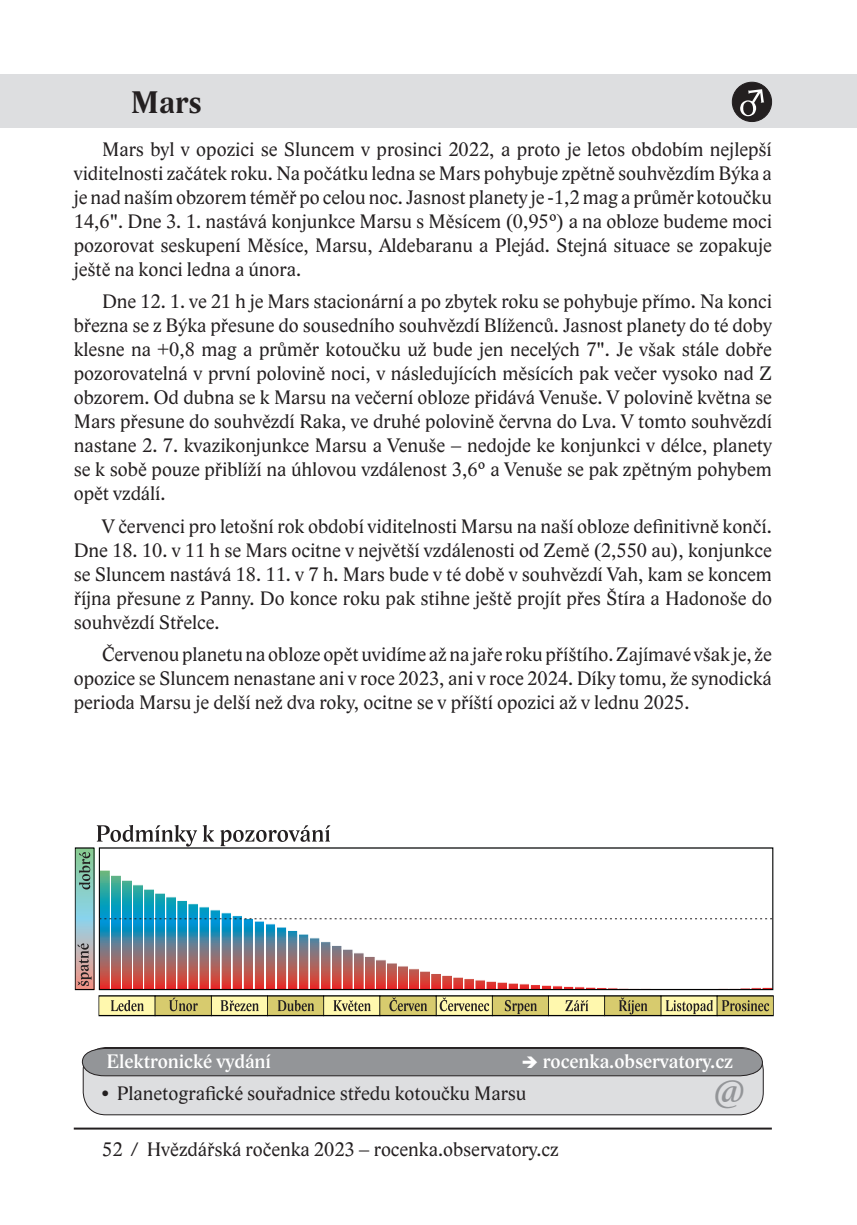
<style>
.page{position:relative;width:857px;height:1225px;background:#fff}
.page>*{position:absolute;margin:0;border:0;box-sizing:border-box;transform-origin:0 0}
.t1{font:700 32px "Lido STF";color:#231f20}
.t2{font:32px "Lido STF Medium";color:#939598}
.t3{font:20px/24px "Lido STF";color:#231f20;text-align:justify}
.t4{font:20px "Lido STF Medium";color:#fff}
</style>
<div class="page">
<hr style="left:74px;top:1127px;width:697px;height:2px;background:#231f20">
<div style="left:99px;top:995px;width:56px;height:20px;background:#fff8ae;border:1px solid #010202"></div>
<div style="left:211px;top:995px;width:56px;height:20px;background:#fff8ae;border:1px solid #010202"></div>
<div style="left:323px;top:995px;width:57px;height:20px;background:#fff8ae;border:1px solid #010202"></div>
<div style="left:436px;top:995px;width:56px;height:20px;background:#fff8ae;border:1px solid #010202"></div>
<div style="left:548px;top:995px;width:56px;height:20px;background:#fff8ae;border:1px solid #010202"></div>
<div style="left:660px;top:995px;width:56px;height:20px;background:#fff8ae;border:1px solid #010202"></div>
<div style="left:155px;top:995px;width:56px;height:20px;background:#d7cb6e;border:1px solid #010202"></div>
<div style="left:267px;top:995px;width:56px;height:20px;background:#d7cb6e;border:1px solid #010202"></div>
<div style="left:379px;top:995px;width:57px;height:20px;background:#d7cb6e;border:1px solid #010202"></div>
<div style="left:492px;top:995px;width:56px;height:20px;background:#d7cb6e;border:1px solid #010202"></div>
<div style="left:604px;top:995px;width:56px;height:20px;background:#d7cb6e;border:1px solid #010202"></div>
<div style="left:716px;top:995px;width:57px;height:20px;background:#d7cb6e;border:1px solid #010202"></div>
<svg style="left:111px;top:1000px;width:33px;height:11px"></svg>
<svg style="left:169px;top:997px;width:29px;height:14px"></svg>
<svg style="left:221px;top:1000px;width:37px;height:11px"></svg>
<svg style="left:278px;top:1000px;width:36px;height:11px"></svg>
<svg style="left:333px;top:1000px;width:37px;height:11px"></svg>
<svg style="left:389px;top:997px;width:38px;height:14px"></svg>
<svg style="left:439px;top:997px;width:50px;height:14px"></svg>
<svg style="left:504px;top:1000px;width:32px;height:14px"></svg>
<svg style="left:565px;top:1000px;width:23px;height:11px"></svg>
<svg style="left:618px;top:997px;width:29px;height:17px"></svg>
<svg style="left:665px;top:1000px;width:47px;height:14px"></svg>
<svg style="left:722px;top:1000px;width:46px;height:11px"></svg>
<svg style="left:97px;top:825px;width:100px;height:21px"></svg>
<svg style="left:203px;top:825px;width:11px;height:16px"></svg>
<svg style="left:220px;top:825px;width:110px;height:21px"></svg>
<svg style="left:101px;top:870px;width:670px;height:118px;background:#8d828c"></svg>
<div style="left:761px;top:847px;width:11px;height:140px;background:#fff"></div>
<div style="left:750px;top:847px;width:11px;height:141px;background:#fff"></div>
<div style="left:739px;top:847px;width:11px;height:141px;background:#fff"></div>
<div style="left:728px;top:847px;width:11px;height:141px;background:#fff"></div>
<div style="left:717px;top:847px;width:11px;height:142px;background:#fff"></div>
<div style="left:706px;top:847px;width:11px;height:142px;background:#fff"></div>
<div style="left:695px;top:847px;width:11px;height:142px;background:#fff"></div>
<div style="left:684px;top:847px;width:11px;height:142px;background:#fff"></div>
<div style="left:673px;top:847px;width:11px;height:142px;background:#fff"></div>
<div style="left:661px;top:847px;width:12px;height:142px;background:#fff"></div>
<div style="left:650px;top:847px;width:12px;height:142px;background:#fff"></div>
<div style="left:639px;top:847px;width:12px;height:142px;background:#fff"></div>
<div style="left:628px;top:847px;width:12px;height:141px;background:#fff"></div>
<div style="left:617px;top:847px;width:12px;height:141px;background:#fff"></div>
<div style="left:606px;top:847px;width:12px;height:141px;background:#fff"></div>
<div style="left:595px;top:847px;width:12px;height:140px;background:#fff"></div>
<div style="left:584px;top:847px;width:12px;height:140px;background:#fff"></div>
<div style="left:573px;top:847px;width:12px;height:140px;background:#fff"></div>
<div style="left:562px;top:847px;width:12px;height:139px;background:#fff"></div>
<div style="left:551px;top:847px;width:12px;height:139px;background:#fff"></div>
<div style="left:540px;top:847px;width:12px;height:138px;background:#fff"></div>
<div style="left:529px;top:847px;width:12px;height:137px;background:#fff"></div>
<div style="left:518px;top:847px;width:12px;height:137px;background:#fff"></div>
<div style="left:507px;top:847px;width:12px;height:136px;background:#fff"></div>
<div style="left:496px;top:847px;width:12px;height:135px;background:#fff"></div>
<div style="left:485px;top:847px;width:11px;height:134px;background:#fff"></div>
<div style="left:474px;top:847px;width:11px;height:133px;background:#fff"></div>
<div style="left:463px;top:847px;width:11px;height:131px;background:#fff"></div>
<div style="left:452px;top:847px;width:11px;height:130px;background:#fff"></div>
<div style="left:441px;top:847px;width:11px;height:128px;background:#fff"></div>
<div style="left:430px;top:847px;width:11px;height:126px;background:#fff"></div>
<div style="left:419px;top:847px;width:11px;height:124px;background:#fff"></div>
<div style="left:408px;top:847px;width:11px;height:122px;background:#fff"></div>
<div style="left:397px;top:847px;width:11px;height:119px;background:#fff"></div>
<div style="left:386px;top:847px;width:11px;height:116px;background:#fff"></div>
<div style="left:375px;top:847px;width:11px;height:113px;background:#fff"></div>
<div style="left:364px;top:847px;width:11px;height:109px;background:#fff"></div>
<div style="left:353px;top:847px;width:11px;height:106px;background:#fff"></div>
<div style="left:342px;top:847px;width:11px;height:102px;background:#fff"></div>
<div style="left:331px;top:847px;width:11px;height:98px;background:#fff"></div>
<div style="left:320px;top:847px;width:11px;height:95px;background:#fff"></div>
<div style="left:309px;top:847px;width:11px;height:91px;background:#fff"></div>
<div style="left:298px;top:847px;width:11px;height:87px;background:#fff"></div>
<div style="left:287px;top:847px;width:11px;height:83px;background:#fff"></div>
<div style="left:276px;top:847px;width:11px;height:80px;background:#fff"></div>
<div style="left:264px;top:847px;width:12px;height:77px;background:#fff"></div>
<div style="left:253px;top:847px;width:12px;height:74px;background:#fff"></div>
<div style="left:242px;top:847px;width:12px;height:71px;background:#fff"></div>
<div style="left:231px;top:847px;width:12px;height:69px;background:#fff"></div>
<div style="left:220px;top:847px;width:12px;height:66px;background:#fff"></div>
<div style="left:209px;top:847px;width:12px;height:63px;background:#fff"></div>
<div style="left:198px;top:847px;width:12px;height:60px;background:#fff"></div>
<div style="left:187px;top:847px;width:12px;height:57px;background:#fff"></div>
<div style="left:176px;top:847px;width:12px;height:53px;background:#fff"></div>
<div style="left:165px;top:847px;width:12px;height:50px;background:#fff"></div>
<div style="left:154px;top:847px;width:12px;height:46px;background:#fff"></div>
<div style="left:143px;top:847px;width:12px;height:42px;background:#fff"></div>
<div style="left:132px;top:847px;width:12px;height:38px;background:#fff"></div>
<div style="left:121px;top:847px;width:12px;height:33px;background:#fff"></div>
<div style="left:110px;top:847px;width:12px;height:28px;background:#fff"></div>
<div style="left:99px;top:847px;width:674px;height:143px;border:1px solid #010202"></div>
<svg style="left:99px;top:918px;width:672px;height:1px"></svg>
<svg style="left:77px;top:850px;width:15px;height:137px"></svg>
<svg style="left:78px;top:943px;width:14px;height:43px"></svg>
<svg style="left:79px;top:852px;width:11px;height:37px"></svg>
<div style="left:0;top:74px;width:856px;height:54px;background:#dddee0"></div>
<div style="left:732px;top:82px;width:39px;height:40px;background:#231f20;border-radius:50%"></div>
<div style="left:731px;top:82px;width:40px;height:40px;border:1px solid #231f20;border-radius:50%"></div>
<svg style="left:740px;top:89px;width:23px;height:27px"></svg>
<div style="left:83px;top:1047px;width:679px;height:67px;background:#dddee0;border-radius:23px"></div>
<div style="left:83px;top:1047px;width:680px;height:68px;border:1px solid #231f20;border-radius:23px"></div>
<svg style="left:81px;top:1047px;width:682px;height:29px;background:#8a8b8e"></svg>
<h1 class="t1" style="left:130px;top:83px;width:73px">Mars</h1>
<p class="t3" style="left:74px;top:137px;width:699px;text-indent:28px">Mars byl v opozici se Sluncem v prosinci 2022, a proto je letos obdobím nejlepší viditelnosti začátek roku. Na počátku ledna se Mars pohybuje zpětně souhvězdím Býka a je nad naším obzorem téměř po celou noc. Jasnost planety je -1,2 mag a průměr kotoučku 14,6". Dne 3. 1. nastává konjunkce Marsu s Měsícem (0,95°) a na obloze budeme moci pozorovat seskupení Měsíce, Marsu, Aldebaranu a Plejád. Stejná situace se zopakuje ještě na konci ledna a února.</p>
<p class="t3" style="left:74px;top:290px;width:699px;text-indent:28px">Dne 12. 1. ve 21 h je Mars stacionární a po zbytek roku se pohybuje přímo. Na konci března se z Býka přesune do sousedního souhvězdí Blíženců. Jasnost planety do té doby klesne na +0,8 mag a průměr kotoučku už bude jen necelých 7". Je však stále dobře pozorovatelná v první polovině noci, v následujících měsících pak večer vysoko nad Z obzorem. Od dubna se k Marsu na večerní obloze přidává Venuše. V polovině května se Mars přesune do souhvězdí Raka, ve druhé polovině června do Lva. V tomto souhvězdí nastane 2. 7. kvazikonjunkce Marsu a Venuše – nedojde ke konjunkci v délce, planety se k sobě pouze přiblíží na úhlovou vzdálenost 3,6° a Venuše se pak zpětným pohybem opět vzdálí.</p>
<p class="t3" style="left:74px;top:514px;width:699px;text-indent:28px">V červenci pro letošní rok období viditelnosti Marsu na naší obloze definitivně končí.<br>Dne 18. 10. v 11 h se Mars ocitne v největší vzdálenosti od Země (2,550 au), konjunkce se Sluncem nastává 18. 11. v 7 h. Mars bude v té době v souhvězdí Vah, kam se koncem října přesune z Panny. Do konce roku pak stihne ještě projít přes Štíra a Hadonoše do souhvězdí Střelce.</p>
<p class="t3" style="left:74px;top:643px;width:699px;text-indent:28px">Červenou planetu na obloze opět uvidíme až na jaře roku příštího. Zajímavé však je, že opozice se Sluncem nenastane ani v roce 2023, ani v roce 2024. Díky tomu, že synodická perioda Marsu je delší než dva roky, ocitne se v příští opozici až v lednu 2025.</p>
<p class="t4" style="left:106px;top:1048px;width:166px">Elektronické vydání</p>
<p class="t4" style="left:521px;top:1048px;width:213px">➔ rocenka.observatory.cz</p>
<h1 class="t2" style="left:713px;top:1072px;width:32px">@</h1>
<p class="t3" style="left:102px;top:1081px;width:426px">• Planetografické souřadnice středu kotoučku Marsu</p>
<p class="t3" style="left:102px;top:1137px;width:457px">52 / Hvězdářská ročenka 2023 – rocenka.observatory.cz</p>
</div>
